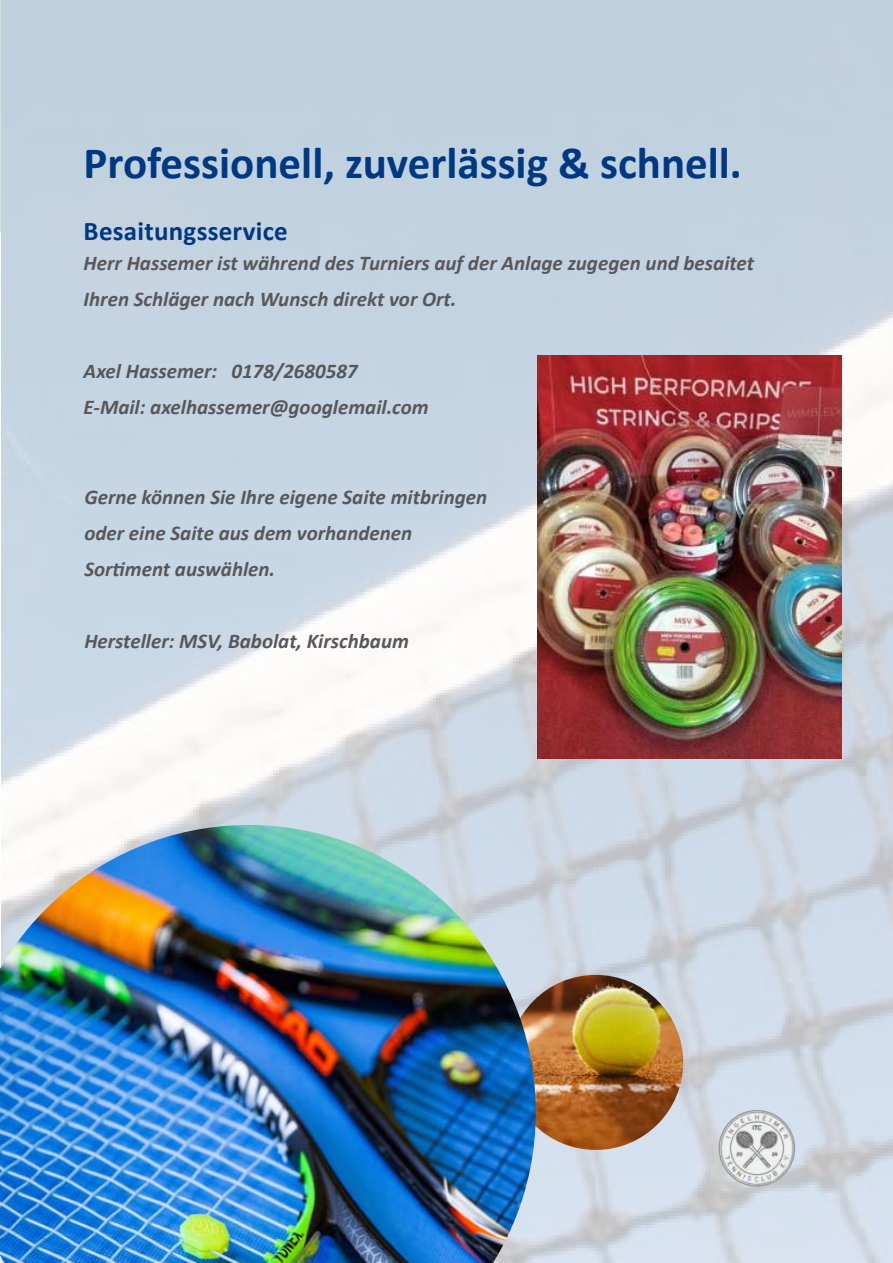
<style>
.page{position:relative;width:893px;height:1263px;background:#fff}
.page>*{position:absolute;margin:0;border:0;box-sizing:border-box;transform-origin:0 0}
.t1{font:700 45px "Calibri";color:#003882}
.t2{font:700 27px "Calibri";letter-spacing:.01em;color:#003882}
.t3{font:italic 700 21px/36px "Calibri";color:#58585a}
</style>
<div class="page">
<svg style="left:0;top:0;width:1px;height:232px"></svg>
<img style="left:1px;top:0;width:892px;height:1263px">
<img style="left:719px;top:1111px;width:75px;height:75px;border-radius:50%">
<div style="left:718px;top:1110px;width:77px;height:76px;border:2px solid #9c9d9f;border-radius:50%"></div>
<img style="left:537px;top:356px;width:305px;height:402px">
<img style="left:508px;top:975px;width:175px;height:175px;border-radius:50%">
<img style="left:0;top:825px;width:536px;height:438px">
<h1 class="t1" style="left:84px;top:132px;width:660px">Professionell, zuverlässig &amp; schnell.</h1>
<p class="t2" style="left:84px;top:212px;width:206px">Besaitungsservice</p>
<p class="t3" style="left:84px;top:244px;width:672px">Herr Hassemer ist während des Turniers auf der Anlage zugegen und besaitet<br>Ihren Schläger nach Wunsch direkt vor Ort.</p>
<p class="t3" style="left:84px;top:352px;width:347px">Axel Hassemer: 0178/2680587<br>E-Mail: axelhassemer@googlemail.com</p>
<p class="t3" style="left:84px;top:478px;width:404px">Gerne können Sie Ihre eigene Saite mitbringen oder eine Saite aus dem vorhandenen<br>Sortiment auswählen.</p>
<p class="t3" style="left:84px;top:622px;width:326px">Hersteller: MSV, Babolat, Kirschbaum</p>
</div>
